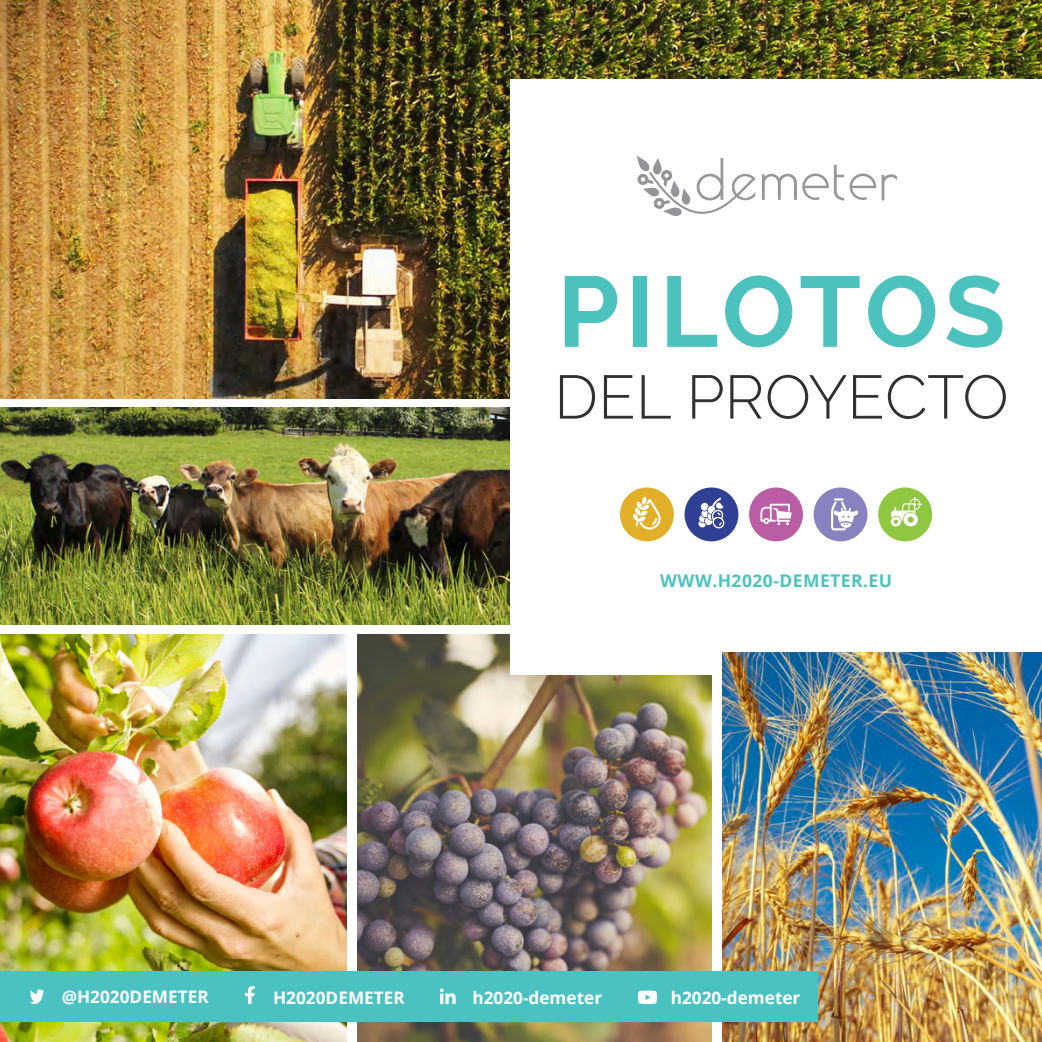
<style>
.page{position:relative;width:1042px;height:1042px;background:#fff}
.page>*{position:absolute;margin:0;border:0;box-sizing:border-box;transform-origin:0 0}
.t1{font:700 99.75px "Raleway";letter-spacing:.045em;color:#4bc2be}
.t2{font:300 61.25px "Raleway";color:#30302f}
.t3{font:700 17.5px "Open Sans";letter-spacing:.025em;color:#4bc2be}
.t4{font:700 17.15px "Open Sans";color:#fff}
</style>
<div class="page">
<img style="left:0;top:0;width:1042px;height:398px">
<img style="left:357px;top:634px;width:355px;height:408px">
<img style="left:0;top:634px;width:347px;height:408px">
<img style="left:0;top:408px;width:510px;height:216px">
<div style="left:510px;top:79px;width:532px;height:596px;background:#fff"></div>
<img style="left:723px;top:652px;width:319px;height:390px">
<div style="left:620px;top:487px;width:54px;height:54px;background:#e1af28;border-radius:50%"></div>
<svg style="left:633px;top:496px;width:28px;height:33px"></svg>
<div style="left:684px;top:487px;width:54px;height:54px;background:#313f94;border-radius:50%"></div>
<svg style="left:698px;top:497px;width:27px;height:32px"></svg>
<div style="left:749px;top:487px;width:54px;height:54px;background:#bb5da4;border-radius:50%"></div>
<svg style="left:760px;top:504px;width:31px;height:21px"></svg>
<div style="left:813px;top:487px;width:54px;height:54px;background:#8883bf;border-radius:50%"></div>
<svg style="left:831px;top:498px;width:27px;height:32px"></svg>
<div style="left:878px;top:487px;width:54px;height:54px;background:#90c640;border-radius:50%"></div>
<svg style="left:890px;top:497px;width:32px;height:30px"></svg>
<svg style="left:636px;top:156px;width:119px;height:60px"></svg>
<svg style="left:762px;top:165px;width:135px;height:35px"></svg>
<div style="left:0;top:971px;width:817px;height:51px;background:#4ac2c2"></div>
<svg style="left:30px;top:989px;width:14px;height:15px"></svg>
<svg style="left:245px;top:986px;width:10px;height:18px"></svg>
<svg style="left:440px;top:988px;width:15px;height:16px"></svg>
<svg style="left:638px;top:990px;width:19px;height:14px"></svg>
<h1 class="t1" style="left:557px;top:255px;width:450px">PILOTOS</h1>
<h2 class="t2" style="left:554px;top:361px;width:456px">DEL PROYECTO</h2>
<p class="t3" style="left:660px;top:568px;width:233px">WWW.H2020-DEMETER.EU</p>
<p class="t4" style="left:62px;top:984px;width:149px">@H2020DEMETER</p>
<p class="t4" style="left:273px;top:985px;width:133px">H2020DEMETER</p>
<p class="t4" style="left:472px;top:985px;width:131px">h2020-demeter</p>
<p class="t4" style="left:671px;top:985px;width:131px">h2020-demeter</p>
</div>
